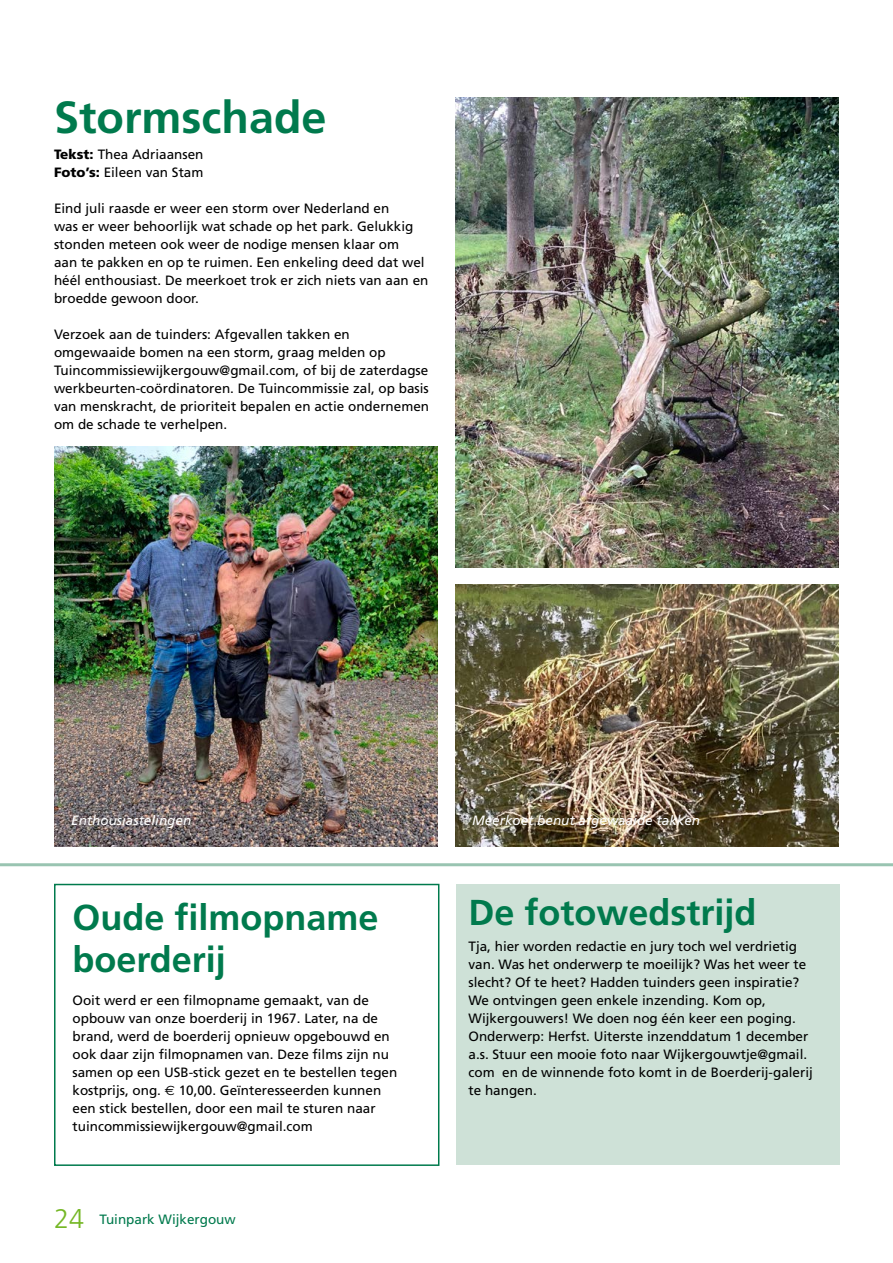
<style>
.page{position:relative;width:893px;height:1263px;background:#fff}
.page>*{position:absolute;margin:0;border:0;box-sizing:border-box;transform-origin:0 0}
.t1{font:700 45px "Frutiger";color:#007a4d}
.t2{font:700 36px/42px "Frutiger";color:#007a4d}
.t3{font:13.5px/18px "Frutiger";color:#000}
.t4{font:italic 13.5px "Frutiger";color:#fff}
.t5{font:13.5px "Frutiger";color:#007a4d}
.s1{font-weight:900}
.s2{font-family:"Euro Sans"}
.s3{font-weight:300;font-size:27px;color:#75b726}
</style>
<div class="page">
<img style="left:455px;top:584px;width:384px;height:262px">
<img style="left:455px;top:98px;width:384px;height:469px">
<img style="left:54px;top:446px;width:384px;height:400px">
<div style="left:54px;top:884px;width:385px;height:282px;border:2px solid #007a4d"></div>
<div style="left:456px;top:884px;width:384px;height:281px;background:#cee1d7"></div>
<hr style="left:0;top:863px;width:893px;height:3px;background:#99c4b1">
<h1 class="t1" style="left:54px;top:91px;width:274px">Stormschade</h1>
<p class="t3" style="left:54px;top:145px;width:151px"><span class="s1">Tekst:</span> Thea Adriaansen<br><span class="s1">Foto’s:</span> Eileen van Stam</p>
<p class="t3" style="left:54px;top:199px;width:376px">Eind juli raasde er weer een storm over Nederland en<br>was er weer behoorlijk wat schade op het park. Gelukkig stonden meteen ook weer de nodige mensen klaar om<br>aan te pakken en op te ruimen. Een enkeling deed dat wel héél enthousiast. De meerkoet trok er zich niets van aan en broedde gewoon door.</p>
<p class="t3" style="left:54px;top:325px;width:377px">Verzoek aan de tuinders: Afgevallen takken en omgewaaide bomen na een storm, graag melden op Tuincommissiewijkergouw@gmail.com, of bij de zaterdagse werkbeurten-coördinatoren. De Tuincommissie zal, op basis van menskracht, de prioriteit bepalen en actie ondernemen om de schade te verhelpen.</p>
<p class="t4" style="left:71px;top:812px;width:122px">Enthousiastelingen</p>
<p class="t4" style="left:472px;top:812px;width:230px">Meerkoet benut afgewaaide takken</p>
<h2 class="t2" style="left:73px;top:896px;width:308px">Oude filmopname boerderij</h2>
<p class="t3" style="left:73px;top:991px;width:326px">Ooit werd er een filmopname gemaakt, van de opbouw van onze boerderij in 1967. Later, na de brand, werd de boerderij opnieuw opgebouwd en ook daar zijn filmopnamen van. Deze films zijn nu samen op een USB-stick gezet en te bestellen tegen kostprijs, ong. <span class="s2">€</span> 10,00. Geïnteresseerden kunnen een stick bestellen, door een mail te sturen naar tuincommissiewijkergouw@gmail.com</p>
<p class="t5" style="left:54px;top:1211px;width:183px"><span class="s3">24</span> Tuinpark Wijkergouw</p>
<h2 class="t2" style="left:468px;top:891px;width:290px">De fotowedstrijd</h2>
<p class="t3" style="left:468px;top:937px;width:346px">Tja, hier worden redactie en jury toch wel verdrietig van. Was het onderwerp te moeilijk? Was het weer te slecht? Of te heet? Hadden tuinders geen inspiratie?<br>We ontvingen geen enkele inzending. Kom op, Wijkergouwers! We doen nog één keer een poging.<br>Onderwerp: Herfst. Uiterste inzenddatum 1 december a.s. Stuur een mooie foto naar Wijkergouwtje@gmail. com en de winnende foto komt in de Boerderij-galerij te hangen.</p>
</div>
